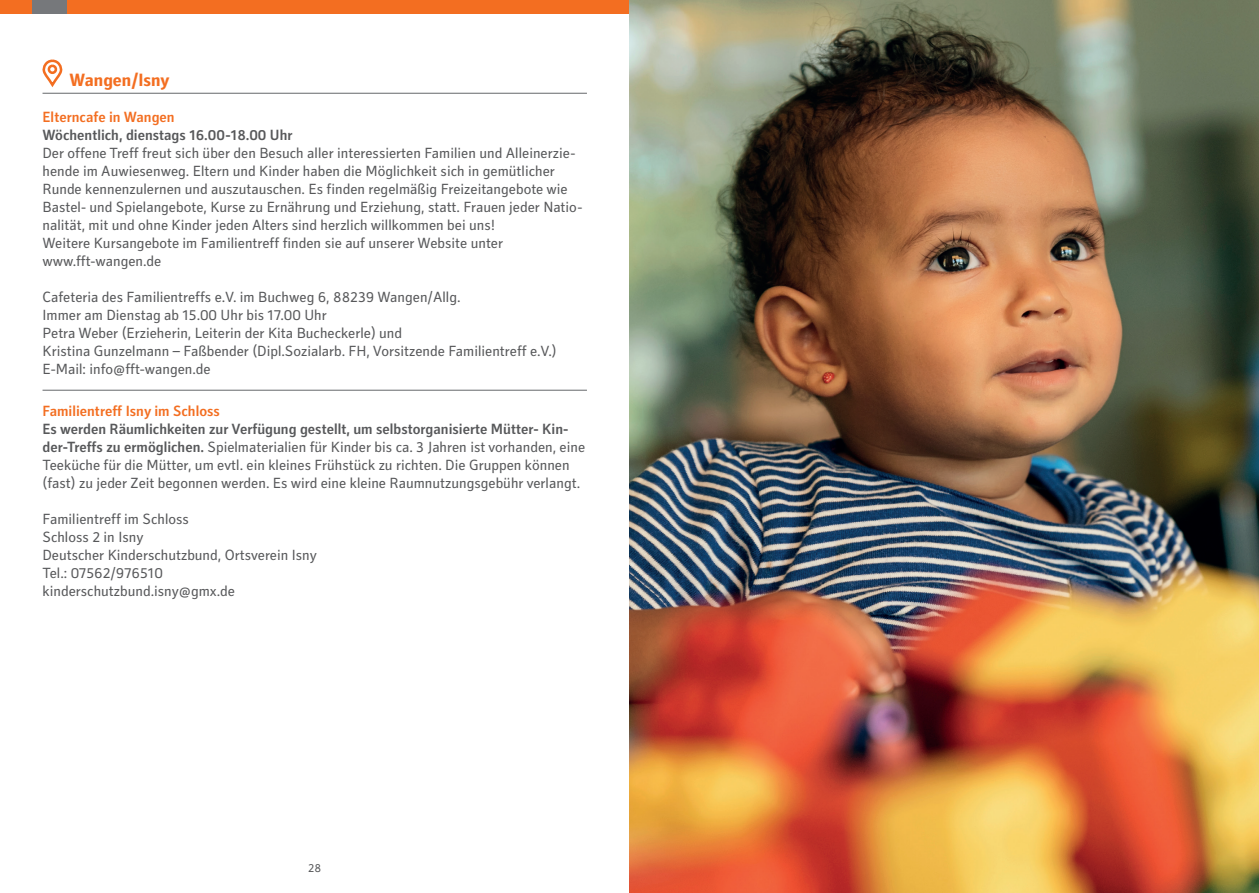
<style>
.page{position:relative;width:1259px;height:893px;background:#fff}
.page>*{position:absolute;margin:0;border:0;box-sizing:border-box;transform-origin:0 0}
.t1{font:700 18px "Secca";color:#f36e21}
.t2{font:15px/18px "Secca";color:#57585a}
.t3{font:500 15px "Secca";color:#f36e21}
.t4{font:500 15px "Secca";color:#57585a}
.t5{font:12px "Secca";color:#57585a}
.s1{font-weight:500}
</style>
<div class="page">
<div style="left:32px;top:0;width:35px;height:14px;background:#76787b"></div>
<div style="left:67px;top:0;width:562px;height:14px;background:#f36e21"></div>
<div style="left:0;top:0;width:32px;height:14px;background:#f36e21"></div>
<hr style="left:43px;top:390px;width:544px;height:1px;background:#76787b">
<img style="left:629px;top:0;width:630px;height:893px">
<hr style="left:43px;top:93px;width:544px;height:1px;background:#76787b">
<svg style="left:43px;top:59px;width:20px;height:28px"></svg>
<p class="t1" style="left:70px;top:69px;width:101px">Wangen/Isny</p>
<p class="t3" style="left:43px;top:108px;width:134px">Elterncafe in Wangen</p>
<p class="t4" style="left:43px;top:126px;width:251px">Wöchentlich, dienstags 16.00-18.00 Uhr</p>
<p class="t2" style="left:43px;top:144px;width:541px">Der offene Treff freut sich über den Besuch aller interessierten Familien und Alleinerzie&shy;hende im Auwiesenweg. Eltern und Kinder haben die Möglichkeit sich in gemütlicher Runde kennenzulernen und auszutauschen. Es finden regelmäßig Freizeitangebote wie Bastel- und Spielangebote, Kurse zu Ernährung und Erziehung, statt. Frauen jeder Natio&shy;nalität, mit und ohne Kinder jeden Alters sind herzlich willkommen bei uns!<br>Weitere Kursangebote im Familientreff finden sie auf unserer Website unter www.fft-wangen.de</p>
<p class="t2" style="left:43px;top:288px;width:515px">Cafeteria des Familientreffs e.V. im Buchweg 6, 88239 Wangen/Allg.<br>Immer am Dienstag ab 15.00 Uhr bis 17.00 Uhr<br>Petra Weber (Erzieherin, Leiterin der Kita Bucheckerle) und<br>Kristina Gunzelmann – Faßbender (Dipl.Sozialarb. FH, Vorsitzende Familientreff e.V.)<br>E-Mail: info@fft-wangen.de</p>
<p class="t3" style="left:43px;top:402px;width:179px">Familientreff Isny im Schloss</p>
<p class="t2" style="left:43px;top:421px;width:544px"><span class="s1">Es werden Räumlichkeiten zur Verfügung gestellt, um selbstorganisierte Mütter- Kin&shy;der-Treffs zu ermöglichen.</span> Spielmaterialien für Kinder bis ca. 3 Jahren ist vorhanden, eine Teeküche für die Mütter, um evtl. ein kleines Frühstück zu richten. Die Gruppen können (fast) zu jeder Zeit begonnen werden. Es wird eine kleine Raumnutzungsgebühr verlangt.</p>
<p class="t2" style="left:43px;top:511px;width:276px">Familientreff im Schloss<br>Schloss 2 in Isny<br>Deutscher Kinderschutzbund, Ortsverein Isny<br>Tel.: 07562/976510 kinderschutzbund.isny@gmx.de</p>
<p class="t5" style="left:308px;top:860px;width:15px">28</p>
</div>
